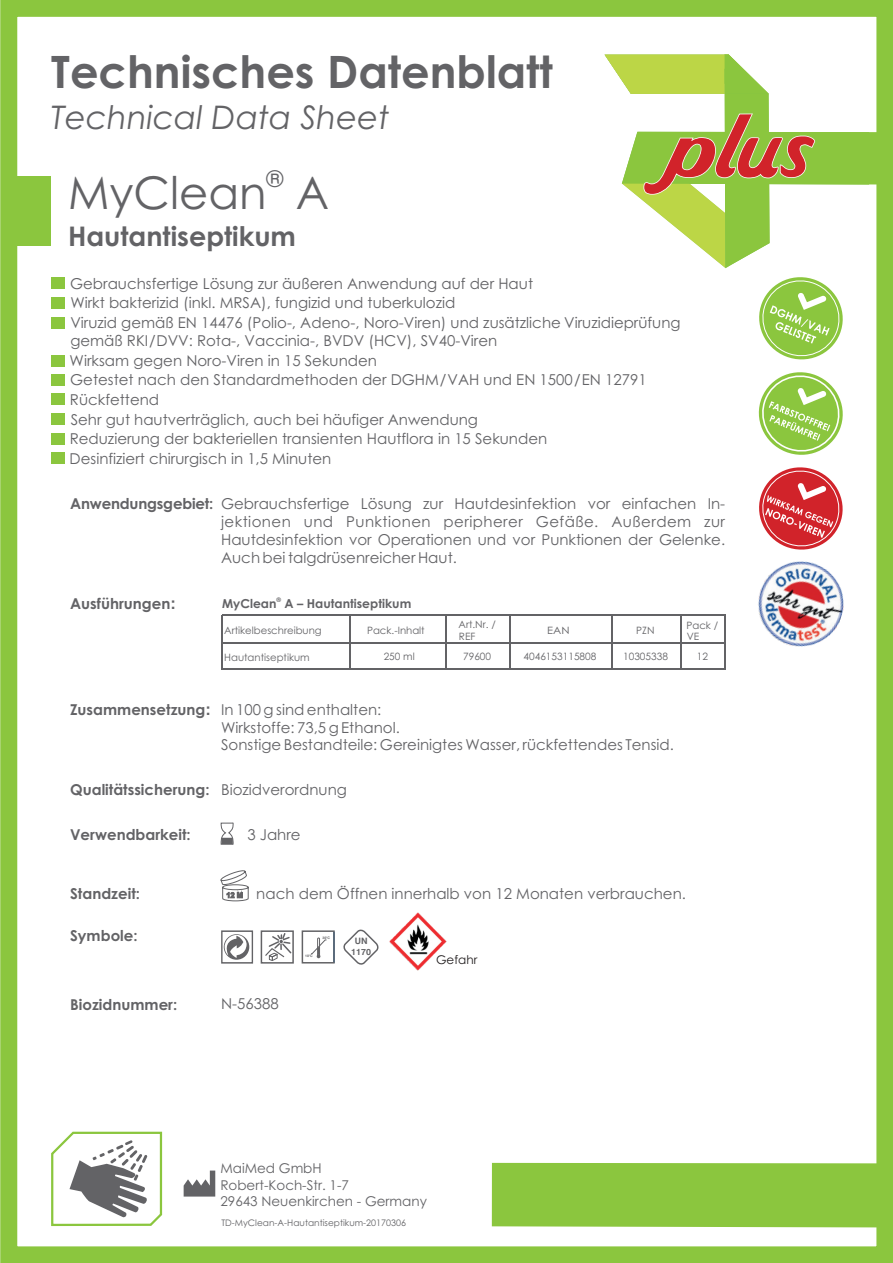
<style>
.page{position:relative;width:893px;height:1263px;background:#fff}
.page>*{position:absolute;margin:0;border:0;box-sizing:border-box;transform-origin:0 0}
.t1{font:45px "Century Gothic";color:#636366}
.t2{font:700 44.7px "Century Gothic";color:#636366}
.t3{font:italic 32.4px "Century Gothic";color:#636366}
.t4{font:700 27px "Century Gothic";color:#636366}
.t5{font:22.5px "Century Gothic";color:#636366}
.t6{font:15px/17.9px "Century Gothic";color:#636366}
.t7{font:700 15px "Century Gothic";color:#636366}
.t8{font:13.5px/16px "Century Gothic";color:#636366}
.t9{font:700 12.3px "Century Gothic";color:#636366}
.t10{font:12px "Century Gothic";color:#231f20}
.t11{font:10.05px/12.1px "Century Gothic";color:#636366}
.t12{font:10.05px "Century Gothic";color:#636366;scale:1.09 1}
.t13{font:9px "Century Gothic";color:#636366}
.t14{font:700 8.7px/10.5px "Swiss 721 BT";color:#636366;text-align:center}
.t15{font:700 6.15px "Century Gothic";color:#636366}
.t16{font:700 3.45px "Swiss 721 BT";color:#636366}
.s1{font-family:"Arial";font-size:16.5px}
.s2{font-family:"Arial";font-weight:700;font-size:7.5px}
</style>
<div class="page">
<div style="left:0;top:0;width:893px;height:1263px;border:17px solid #8bc63e"></div>
<svg style="left:220px;top:822px;width:14px;height:23px"></svg>
<div style="left:221px;top:838px;width:12px;height:6px;background:#636366"></div>
<hr style="left:350px;top:616px;width:1px;height:53px;background:#636366">
<hr style="left:446px;top:615px;width:1px;height:53px;background:#636366">
<hr style="left:509px;top:615px;width:2px;height:54px;background:#636366">
<hr style="left:611px;top:615px;width:2px;height:53px;background:#636366">
<hr style="left:680px;top:616px;width:1px;height:52px;background:#636366">
<hr style="left:724px;top:616px;width:1px;height:53px;background:#636366">
<hr style="left:222px;top:615px;width:503px;height:1px;background:#636366">
<hr style="left:222px;top:643px;width:503px;height:1px;background:#636366">
<hr style="left:222px;top:668px;width:503px;height:1px;background:#636366">
<hr style="left:221px;top:615px;width:1px;height:54px;background:#636366">
<div style="left:51px;top:277px;width:13px;height:12px;background:#8bc63e"></div>
<div style="left:51px;top:297px;width:14px;height:11px;background:#8bc63e"></div>
<div style="left:51px;top:317px;width:14px;height:11px;background:#8bc63e"></div>
<div style="left:51px;top:453px;width:14px;height:11px;background:#8bc63e"></div>
<div style="left:51px;top:433px;width:14px;height:11px;background:#8bc63e"></div>
<div style="left:51px;top:413px;width:14px;height:12px;background:#8bc63e"></div>
<div style="left:51px;top:394px;width:14px;height:11px;background:#8bc63e"></div>
<div style="left:51px;top:374px;width:14px;height:11px;background:#8bc63e"></div>
<div style="left:51px;top:355px;width:14px;height:11px;background:#8bc63e"></div>
<div style="left:9px;top:176px;width:42px;height:70px;background:#8bc63e"></div>
<svg style="left:51px;top:1131px;width:112px;height:96px"></svg>
<div style="left:492px;top:1163px;width:387px;height:64px;background:#8bc63e"></div>
<svg style="left:184px;top:1170px;width:31px;height:26px"></svg>
<svg style="left:343px;top:929px;width:36px;height:36px"></svg>
<img style="left:389px;top:913px;width:58px;height:57px">
<div style="left:317px;top:938px;width:3px;height:18px;border:1px solid #636366"></div>
<svg style="left:311px;top:939px;width:16px;height:19px"></svg>
<div style="left:302px;top:930px;width:33px;height:33px;border:1px solid #636366"></div>
<div style="left:261px;top:930px;width:33px;height:33px;border:2px solid #636366"></div>
<svg style="left:264px;top:932px;width:29px;height:30px"></svg>
<div style="left:221px;top:930px;width:32px;height:33px;border:1px solid #636366"></div>
<svg style="left:222px;top:932px;width:32px;height:28px"></svg>
<svg style="left:220px;top:870px;width:29px;height:32px"></svg>
<img style="left:758px;top:561px;width:86px;height:86px">
<svg style="left:605px;top:55px;width:281px;height:500px"></svg>
<h2 class="t2" style="left:51px;top:54px;width:503px">Technisches Datenblatt</h2>
<h3 class="t3" style="left:51px;top:105px;width:340px">Technical Data Sheet</h3>
<h3 class="t5" style="left:267px;top:170px;width:18px">®</h3>
<h1 class="t1" style="left:68px;top:176px;width:263px">MyClean A</h1>
<h3 class="t4" style="left:68px;top:226px;width:229px">Hautantiseptikum</h3>
<p class="t6" style="left:70px;top:275px;width:612px;line-height:20px">Gebrauchsfertige Lösung zur äußeren Anwendung auf der Haut<br>Wirkt bakterizid (inkl. MRSA), fungizid und tuberkulozid<br>Viruzid gemäß EN 14476 (Polio-, Adeno-, Noro-Viren) und zusätzliche Viruzidieprüfung</p>
<p class="t6" style="left:70px;top:332px;width:429px;line-height:19.8px">gemäß RKI/DVV: Rota-, Vaccinia-, BVDV (HCV), SV40-Viren<br>Wirksam gegen Noro-Viren in 15 Sekunden</p>
<p class="t6" style="left:70px;top:372px;width:578px">Getestet nach den Standardmethoden der DGHM/VAH und EN 1500/EN 12791</p>
<p class="t6" style="left:70px;top:392px;width:91px">Rückfettend</p>
<p class="t6" style="left:71px;top:411px;width:409px">Sehr gut hautverträglich, auch bei häufiger Anwendung</p>
<p class="t6" style="left:70px;top:431px;width:479px">Reduzierung der bakteriellen transienten Hautflora in 15 Sekunden</p>
<p class="t6" style="left:70px;top:451px;width:263px">Desinfiziert chirurgisch in 1,5 Minuten</p>
<p class="t7" style="left:70px;top:498px;width:145px">Anwendungsgebiet:</p>
<p class="t7" style="left:70px;top:597px;width:107px">Ausführungen<span class="s1">:</span></p>
<p class="t6" style="left:221px;top:496px;width:506px;text-align:justify">Gebrauchsfertige Lösung zur Hautdesinfektion vor einfachen In&shy;jektionen und Punktionen peripherer Gefäße. Außerdem zur Hautdesinfektion vor Operationen und vor Punktionen der Gelenke.<br>Auch bei talgdrüsenreicher Haut.</p>
<p class="t15" style="left:277px;top:598px;width:6px">®</p>
<p class="t9" style="left:222px;top:599px;width:191px">MyClean A – Hautantiseptikum</p>
<p class="t11" style="left:224px;top:625px;width:99px">Artikelbeschreibung</p>
<p class="t11" style="left:367px;top:625px;width:59px">Pack.-Inhalt</p>
<p class="t11" style="left:459px;top:619px;width:39px">Art.Nr. /<br>REF</p>
<p class="t12" style="left:547px;top:627px;width:22px">EAN</p>
<p class="t11" style="left:636px;top:625px;width:20px">PZN</p>
<p class="t11" style="left:686px;top:620px;width:33px;line-height:11.1px">Pack /<br>VE</p>
<p class="t11" style="left:224px;top:652px;width:87px">Hautantiseptikum</p>
<p class="t11" style="left:384px;top:652px;width:33px">250 ml</p>
<p class="t11" style="left:463px;top:651px;width:30px">79600</p>
<p class="t11" style="left:523px;top:651px;width:74px">4046153115808</p>
<p class="t11" style="left:623px;top:651px;width:46px">10305338</p>
<p class="t11" style="left:697px;top:652px;width:13px">12</p>
<p class="t7" style="left:70px;top:704px;width:142px">Zusammensetzung<span class="s1">:</span></p>
<p class="t6" style="left:221px;top:702px;width:454px">In 100 g sind enthalten:<br>Wirkstoffe: 73,5 g Ethanol.<br>Sonstige Bestandteile: Gereinigtes Wasser, rückfettendes Tensid.</p>
<p class="t7" style="left:70px;top:784px;width:141px">Qualitätssicherung:</p>
<p class="t6" style="left:221px;top:782px;width:127px">Biozidverordnung</p>
<p class="t7" style="left:70px;top:829px;width:122px">Verwendbarkeit:</p>
<p class="t6" style="left:247px;top:827px;width:55px">3 Jahre</p>
<p class="t7" style="left:70px;top:887px;width:71px">Standzeit:</p>
<p class="t6" style="left:226px;top:886px;width:461px"><span class="s2">12 M</span> nach dem Öffnen innerhalb von 12 Monaten verbrauchen.</p>
<p class="t7" style="left:70px;top:930px;width:69px">Symbole:</p>
<p class="t7" style="left:70px;top:998px;width:109px">Biozidnummer:</p>
<p class="t6" style="left:221px;top:996px;width:59px">N-56388</p>
<p class="t16" style="left:305px;top:954px;width:9px">10°C</p>
<p class="t16" style="left:322px;top:936px;width:9px">30°C</p>
<p class="t14" style="left:351px;top:936px;width:21px">UN<br>1170</p>
<p class="t10" style="left:436px;top:955px;width:43px">Gefahr</p>
<p class="t8" style="left:220px;top:1162px;width:208px">MaiMed GmbH<br>Robert-Koch-Str. 1-7<br>29643 Neuenkirchen - Germany</p>
<p class="t13" style="left:221px;top:1219px;width:186px">TD-MyClean-A-Hautantiseptikum-20170306</p>
</div>
